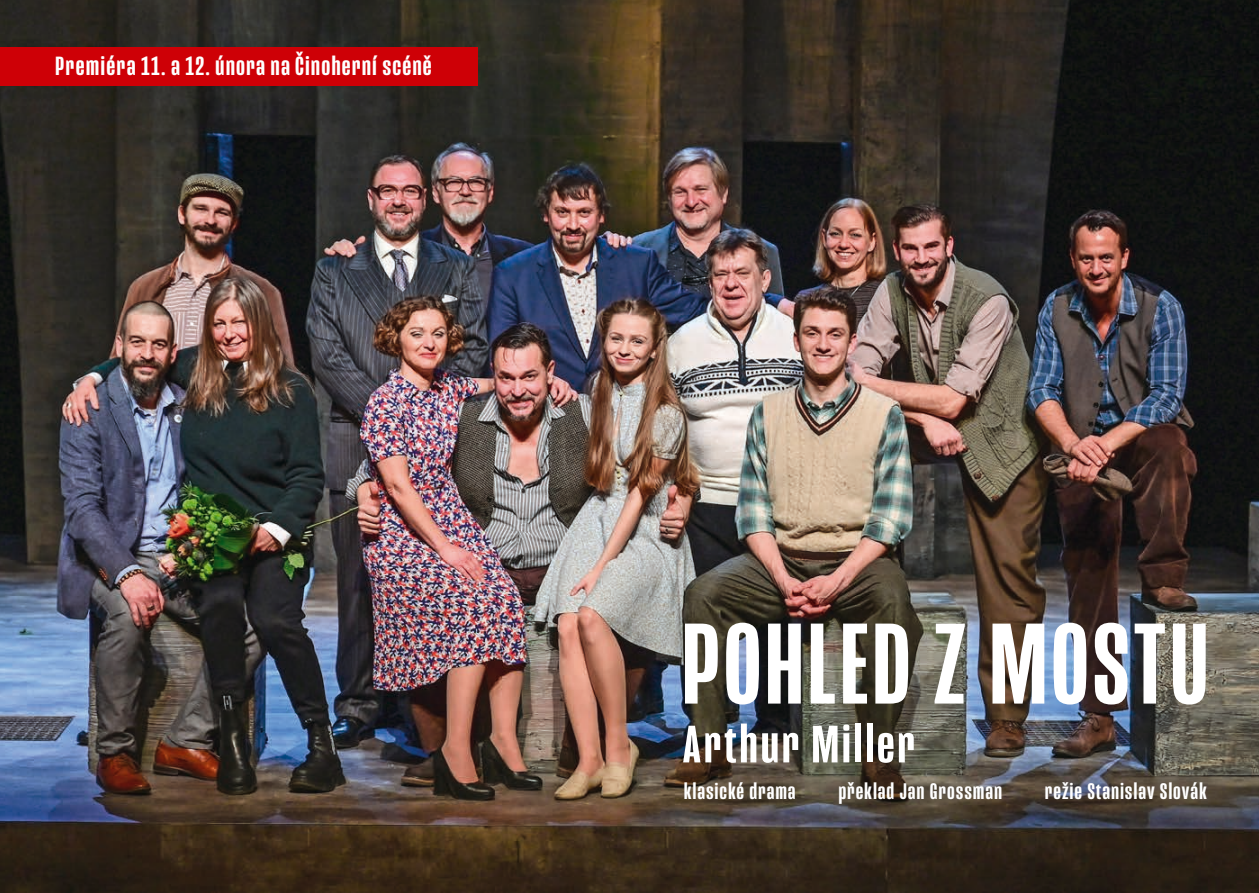
<style>
.page{position:relative;width:1259px;height:893px;background:#fff}
.page>*{position:absolute;margin:0;border:0;box-sizing:border-box;transform-origin:0 0}
.t1{font:500 117.6px "Mongoose";letter-spacing:.025em;color:#fff;scale:1.07 1}
.t2{font:500 54px "Mongoose";letter-spacing:.04em;color:#fff;scale:1.1 1}
.t3{font:500 27px "Mongoose";letter-spacing:.035em;color:#fff;scale:1.1 1}
.t4{font:500 23.1px "Mongoose";letter-spacing:.035em;color:#fff;scale:1.1 1}
</style>
<div class="page">
<img style="left:0;top:0;width:1259px;height:893px">
<div style="left:0;top:47px;width:477px;height:38px;background:#ce0006"></div>
<p class="t3" style="left:55px;top:50px;width:344px">Premiéra 11. a 12. února na Činoherní scéně</p>
<h1 class="t1" style="left:681px;top:597px;width:495px">POHLED Z MOSTU</h1>
<h2 class="t2" style="left:683px;top:713px;width:212px">Arthur Miller</h2>
<p class="t4" style="left:684px;top:778px;width:103px">klasické drama</p>
<p class="t4" style="left:838px;top:778px;width:150px">překlad Jan Grossman</p>
<p class="t4" style="left:1045px;top:778px;width:148px">režie Stanislav Slovák</p>
</div>
